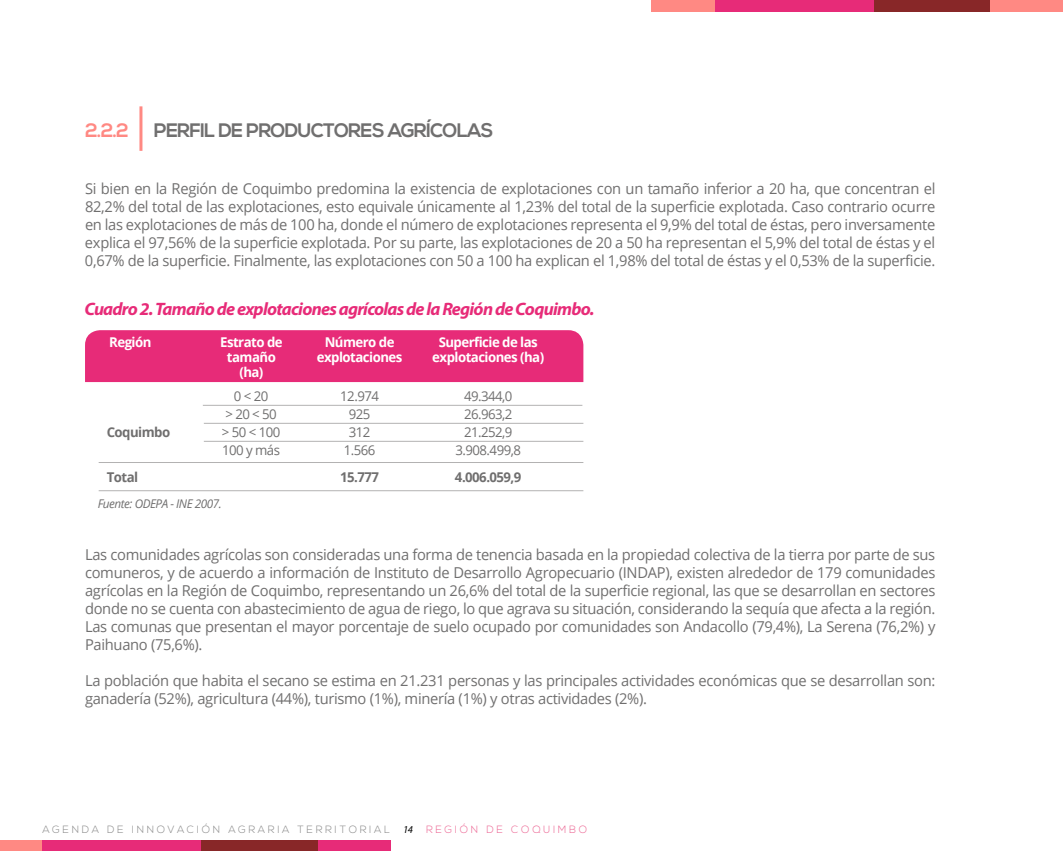
<style>
.page{position:relative;width:1063px;height:851px;background:#fff}
.page>*{position:absolute;margin:0;border:0;box-sizing:border-box;transform-origin:0 0}
.t1{font:700 19.5px "Nexa";letter-spacing:-.04em;color:#706f6f}
.t2{font:700 19.5px "Nexa";color:#ff8983}
.t3{font:italic 700 18px "Myriad Pro";letter-spacing:-.04em;color:#e72b78}
.t4{font:15px/18px "Open Sans";letter-spacing:-.02em;color:#706f6f;text-align:justify}
.t5{font:700 13.5px/15px "Open Sans";letter-spacing:-.04em;color:#fff;text-align:center}
.t6{font:13.5px/18px "Open Sans";letter-spacing:-.04em;color:#706f6f;text-align:center}
.t7{font:700 13.5px "Open Sans";letter-spacing:-.04em;color:#706f6f}
.t8{font:italic 12px "Open Sans";letter-spacing:-.04em;color:#706f6f}
.t9{font:300 10.5px "Nexa";letter-spacing:.25em;color:#878787}
.t10{font:300 10.5px "Nexa";letter-spacing:.25em;color:#ec6492}
.s1{font-family:"Myriad Pro";font-weight:400;font-style:italic;color:#000}
</style>
<div class="page">
<div style="left:0;top:839px;width:45px;height:11px;background:#ff8983"></div>
<div style="left:652px;top:0;width:66px;height:12px;background:#ff8983"></div>
<div style="left:201px;top:839px;width:118px;height:11px;background:#882728"></div>
<div style="left:874px;top:0;width:118px;height:12px;background:#882728"></div>
<div style="left:318px;top:839px;width:72px;height:11px;background:#e72b78"></div>
<div style="left:991px;top:0;width:72px;height:12px;background:#ff8983"></div>
<div style="left:42px;top:839px;width:159px;height:11px;background:#e72b78"></div>
<div style="left:715px;top:0;width:159px;height:12px;background:#e72b78"></div>
<hr style="left:139px;top:106px;width:3px;height:45px;background:#ff8983">
<div style="left:85px;top:330px;width:498px;height:52px;background:#e72b78"></div>
<hr style="left:203px;top:405px;width:379px;height:1px;background:#b3b2b2">
<hr style="left:204px;top:423px;width:379px;height:1px;background:#b3b2b2">
<hr style="left:204px;top:441px;width:379px;height:1px;background:#b3b2b2">
<hr style="left:99px;top:462px;width:484px;height:1px;background:#b3b2b2">
<hr style="left:99px;top:490px;width:484px;height:1px;background:#b3b2b2">
<h1 class="t2" style="left:85px;top:118px;width:45px">2.2.2</h1>
<h1 class="t1" style="left:154px;top:118px;width:341px">PERFIL DE PRODUCTORES AGRÍCOLAS</h1>
<p class="t4" style="left:85px;top:179px;width:852px">Si bien en la Región de Coquimbo predomina la existencia de explotaciones con un tamaño inferior a 20 ha, que concentran el 82,2% del total de las explotaciones, esto equivale únicamente al 1,23% del total de la superficie explotada. Caso contrario ocurre en las explotaciones de más de 100 ha, donde el número de explotaciones representa el 9,9% del total de éstas, pero inversamente explica el 97,56% de la superficie explotada. Por su parte, las explotaciones de 20 a 50 ha representan el 5,9% del total de éstas y el 0,67% de la superficie. Finalmente, las explotaciones con 50 a 100 ha explican el 1,98% del total de éstas y el 0,53% de la superficie.</p>
<p class="t3" style="left:84px;top:297px;width:512px">Cuadro 2. Tamaño de explotaciones agrícolas de la Región de Coquimbo.</p>
<p class="t5" style="left:109px;top:334px;width:44px">Región</p>
<p class="t5" style="left:317px;top:334px;width:87px">Número de explotaciones</p>
<p class="t5" style="left:432px;top:334px;width:114px">Superficie de las explotaciones (ha)</p>
<p class="t5" style="left:220px;top:334px;width:64px">Estrato de tamaño (ha)</p>
<p class="t7" style="left:107px;top:422px;width:65px">Coquimbo</p>
<p class="t7" style="left:107px;top:467px;width:33px">Total</p>
<p class="t6" style="left:222px;top:387px;width:60px">0 &lt; 20<br>&gt; 20 &lt; 50 &gt; 50 &lt; 100<br>100 y más</p>
<p class="t6" style="left:340px;top:386px;width:40px">12.974<br>925<br>312<br>1.566</p>
<p class="t7" style="left:340px;top:467px;width:40px">15.777</p>
<p class="t8" style="left:98px;top:495px;width:125px">Fuente: ODEPA - INE 2007.</p>
<p class="t6" style="left:455px;top:386px;width:67px">49.344,0<br>26.963,2<br>21.252,9<br>3.908.499,8</p>
<p class="t7" style="left:455px;top:467px;width:68px">4.006.059,9</p>
<p class="t4" style="left:85px;top:545px;width:852px">Las comunidades agrícolas son consideradas una forma de tenencia basada en la propiedad colectiva de la tierra por parte de sus comuneros, y de acuerdo a información de Instituto de Desarrollo Agropecuario (INDAP), existen alrededor de 179 comunidades agrícolas en la Región de Coquimbo, representando un 26,6% del total de la superficie regional, las que se desarrollan en sectores donde no se cuenta con abastecimiento de agua de riego, lo que agrava su situación, considerando la sequía que afecta a la región.<br>Las comunas que presentan el mayor porcentaje de suelo ocupado por comunidades son Andacollo (79,4%), La Serena (76,2%) y Paihuano (75,6%).</p>
<p class="t4" style="left:85px;top:671px;width:852px">La población que habita el secano se estima en 21.231 personas y las principales actividades económicas que se desarrollan son: ganadería (52%), agricultura (44%), turismo (1%), minería (1%) y otras actividades (2%).</p>
<p class="t9" style="left:42px;top:823px;width:349px">AGENDA DE INNOVACIÓN AGRARIA TERRITORIAL</p>
<p class="t10" style="left:403px;top:823px;width:186px"><span class="s1">14</span> REGIÓN DE COQUIMBO</p>
</div>
